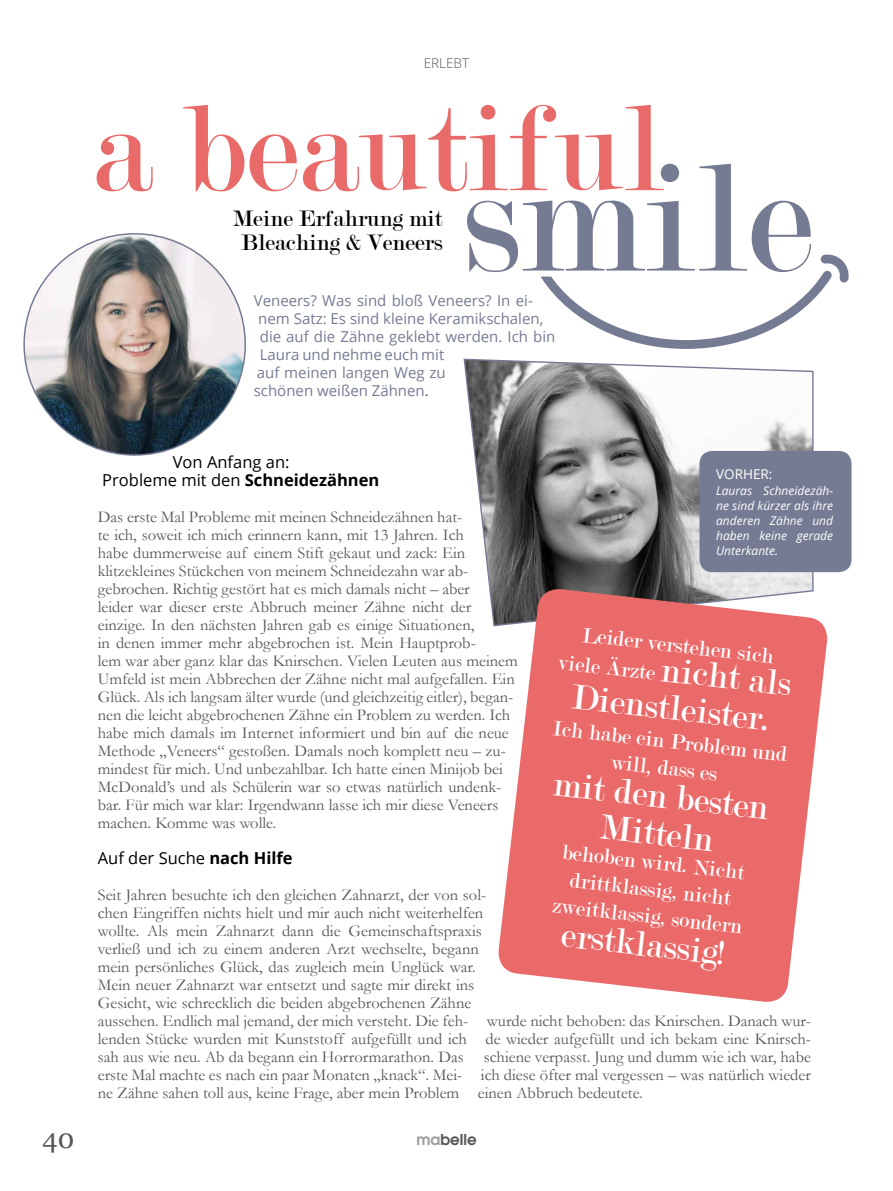
<style>
.page{position:relative;width:893px;height:1191px;background:#fff}
.page>*{position:absolute;margin:0;border:0;box-sizing:border-box;transform-origin:0 0}
.t1{font:163.5px "Modern";color:#767b94}
.t2{font:130.5px "Modern";color:#e86a69}
.t3{font:37.5px/37.8px "Modern";color:#fff}
.t4{font:27px "Georgia";color:#565656}
.t5{font:24px/24px "Modern";color:#000;text-align:center}
.t6{font:22.5px/27px "Modern";color:#fff;text-align:center}
.t7{font:16.5px/18px "Garamond";color:#565656}
.t8{font:16.5px/18px "Open Sans";color:#000}
.t9{font:15px "Open Sans";color:#767b94}
.t10{font:600 15px "Avant Garde LT";color:#565656}
.t11{font:13.5px "Open Sans";color:#fff}
.t12{font:300 13.5px "Open Sans";color:#565656}
.t13{font:italic 12px/15px "Open Sans";color:#fff;text-align:justify}
.s1{color:#565656}
.s2{font-weight:700}
.s3{color:#9c9d9d}
</style>
<div class="page">
<svg style="left:466px;top:386px;width:348px;height:241px"></svg>
<img style="left:24px;top:234px;width:221px;height:221px;border-radius:111px">
<svg style="left:177px;top:241px;width:672px;height:145px"></svg>
<div style="left:699px;top:451px;width:152px;height:121px;background:#767b94;border-radius:13px"></div>
<svg style="left:496px;top:587px;width:332px;height:415px;fill:#ea6a69"></svg>
<p class="t12" style="left:424px;top:54px;width:47px">ERLEBT</p>
<h2 class="t2" style="left:92px;top:84px;width:573px">a beautiful</h2>
<h1 class="t1" style="left:462px;top:137px;width:352px">smile</h1>
<h3 class="t5" style="left:233px;top:207px;width:211px">Meine Erfahrung mit<br>Bleaching &amp; Veneers</h3>
<p class="t9" style="left:254px;top:290px;width:281px">Veneers? Was sind bloß Veneers? In ei-</p>
<p class="t9" style="left:258px;top:308px;width:287px">nem Satz: Es sind kleine Keramikschalen,</p>
<p class="t9" style="left:260px;top:326px;width:297px">die auf die Zähne geklebt werden. Ich bin</p>
<p class="t9" style="left:260px;top:344px;width:186px">Laura und nehme euch mit</p>
<p class="t9" style="left:257px;top:362px;width:191px">auf meinen langen Weg zu</p>
<p class="t9" style="left:254px;top:380px;width:176px">schönen weißen Zähnen<span class="s1">.</span></p>
<p class="t8" style="left:102px;top:453px;width:279px;text-indent:70px">Von Anfang an:<br>Probleme mit den <span class="s2">Schneidezähnen</span></p>
<p class="t7" style="left:98px;top:507px;width:422px">Das erste Mal Probleme mit meinen Schneidezähnen hat-<br>te ich, soweit ich mich erinnern kann, mit 13 Jahren. Ich<br>habe dummerweise auf einem Stift gekaut und zack: Ein klitzekleines Stückchen von meinem Schneidezahn war ab&shy;gebrochen. Richtig gestört hat es mich damals nicht – aber<br>leider war dieser erste Abbruch meiner Zähne nicht der einzige. In den nächsten Jahren gab es einige Situationen,<br>in denen immer mehr abgebrochen ist. Mein Hauptprob-<br>lem war aber ganz klar das Knirschen. Vielen Leuten aus meinem Umfeld ist mein Abbrechen der Zähne nicht mal aufgefallen. Ein Glück. Als ich langsam älter wurde (und gleichzeitig eitler), began&shy;nen die leicht abgebrochenen Zähne ein Problem zu werden. Ich habe mich damals im Internet informiert und bin auf die neue Methode „Veneers“ gestoßen. Damals noch komplett neu – zu&shy;mindest für mich. Und unbezahlbar. Ich hatte einen Minijob bei McDonald’s und als Schülerin war so etwas natürlich undenk&shy;bar. Für mich war klar: Irgendwann lasse ich mir diese Veneers machen. Komme was wolle.</p>
<p class="t8" style="left:98px;top:849px;width:196px">Auf der Suche <span class="s2">nach Hilfe</span></p>
<p class="t7" style="left:98px;top:885px;width:390px">Seit Jahren besuchte ich den gleichen Zahnarzt, der von sol&shy;chen Eingriffen nichts hielt und mir auch nicht weiterhelfen wollte. Als mein Zahnarzt dann die Gemeinschaftspraxis verließ und ich zu einem anderen Arzt wechselte, begann mein persönliches Glück, das zugleich mein Unglück war.<br>Mein neuer Zahnarzt war entsetzt und sagte mir direkt ins Gesicht, wie schrecklich die beiden abgebrochenen Zähne aussehen. Endlich mal jemand, der mich versteht. Die feh&shy;lenden Stücke wurden mit Kunststoff aufgefüllt und ich sah aus wie neu. Ab da begann ein Horrormarathon. Das erste Mal machte es nach ein paar Monaten „knack“. Mei-<br>ne Zähne sahen toll aus, keine Frage, aber mein Problem</p>
<p class="t11" style="left:716px;top:464px;width:58px">VORHER:</p>
<p class="t13" style="left:716px;top:483px;width:119px">Lauras Schneidezäh&shy;ne sind kürzer als ihre anderen Zähne und haben keine gerade Unterkante.</p>
<h3 class="t6" style="left:563px;top:619px;width:215px;line-height:29.2px;text-align:left;text-indent:21px;rotate:6deg">Leider verstehen sich viele Ärzte</h3>
<h3 class="t3" style="left:578px;top:639px;width:218px;text-indent:86px;rotate:7deg">nicht als<br>Dienstleister.</h3>
<h3 class="t6" style="left:554px;top:715px;width:237px;rotate:6deg">Ich habe ein Problem und will, dass es</h3>
<h3 class="t3" style="left:556px;top:764px;width:218px;text-align:center;rotate:7deg">mit den besten<br>Mitteln</h3>
<h3 class="t6" style="left:559px;top:839px;width:193px;rotate:6deg">behoben wird. Nicht drittklassig, nicht zweitklassig, sondern</h3>
<h3 class="t3" style="left:564px;top:915px;width:168px;rotate:7deg">erstklassig!</h3>
<p class="t7" style="left:487px;top:1011px;width:326px">wurde nicht behoben: das Knirschen. Danach wur-</p>
<p class="t7" style="left:485px;top:1029px;width:327px">de wieder aufgefüllt und ich bekam eine Knirsch-</p>
<p class="t7" style="left:484px;top:1047px;width:329px">schiene verpasst. Jung und dumm wie ich war, habe</p>
<p class="t7" style="left:481px;top:1065px;width:331px">ich diese öfter mal vergessen – was natürlich wieder</p>
<p class="t7" style="left:478px;top:1083px;width:166px">einen Abbruch bedeutete.</p>
<h3 class="t4" style="left:43px;top:1122px;width:33px">40</h3>
<p class="t10" style="left:416px;top:1129px;width:62px"><span class="s3">ma</span>belle</p>
</div>
